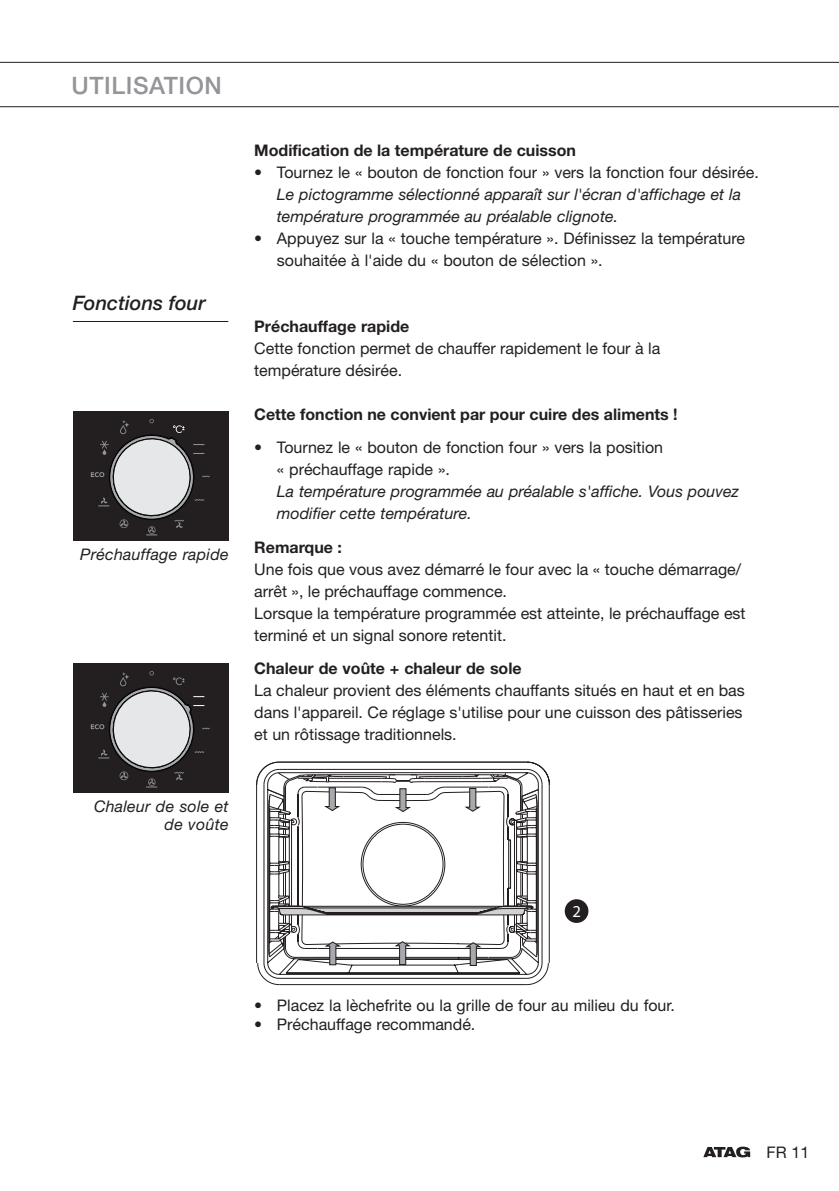
<style>
.page{position:relative;width:839px;height:1191px;background:#fff}
.page>*{position:absolute;margin:0;border:0;box-sizing:border-box;transform-origin:0 0}
.t1{font:500 24px "Helvetica Neue";letter-spacing:.025em;color:#939598}
.t2{font:italic 500 20px "Helvetica Neue LTW1 G";color:#231f20}
.t3{font:700 16.6px "Arial";color:#fff}
.t4{font:16px/22px "Helvetica Neue";color:#231f20}
.t5{font:italic 16px/22px "Helvetica Neue";color:#231f20}
.t6{font:700 16px "Helvetica Neue";color:#231f20}
</style>
<div class="page">
<hr style="left:0;top:62px;width:839px;height:1px;background:#231f20">
<hr style="left:0;top:106px;width:839px;height:1px;background:#231f20">
<svg style="left:703px;top:1146px;width:47px;height:11px"></svg>
<hr style="left:73px;top:321px;width:155px;height:1px;background:#231f20">
<svg style="left:256px;top:941px;width:294px;height:44px"></svg>
<svg style="left:256px;top:761px;width:294px;height:180px"></svg>
<svg style="left:267px;top:772px;width:272px;height:207px"></svg>
<hr style="left:289px;top:821px;width:1px;height:112px;background:#231f20">
<svg style="left:511px;top:820px;width:3px;height:4px"></svg>
<svg style="left:463px;top:941px;width:20px;height:25px"></svg>
<svg style="left:393px;top:940px;width:20px;height:25px"></svg>
<svg style="left:323px;top:941px;width:20px;height:25px"></svg>
<svg style="left:322px;top:787px;width:20px;height:25px"></svg>
<svg style="left:393px;top:788px;width:20px;height:25px"></svg>
<svg style="left:463px;top:787px;width:20px;height:25px"></svg>
<div style="left:565px;top:899px;width:23px;height:24px;background:#231f20;border-radius:50%"></div>
<svg style="left:271px;top:905px;width:263px;height:10px;background:#828182"></svg>
<div style="left:73px;top:410px;width:156px;height:130px;background:#231f20"></div>
<svg style="left:91px;top:419px;width:119px;height:116px"></svg>
<div style="left:73px;top:662px;width:156px;height:130px;background:#231f20"></div>
<svg style="left:91px;top:671px;width:119px;height:116px"></svg>
<h1 class="t1" style="left:71px;top:71px;width:152px">UTILISATION</h1>
<p class="t2" style="left:73px;top:291px;width:134px">Fonctions four</p>
<p class="t5" style="left:80px;top:543px;width:150px">Préchauffage rapide</p>
<p class="t5" style="left:94px;top:797px;width:136px;line-height:18px;text-align:right">Chaleur de sole et de voûte</p>
<p class="t6" style="left:254px;top:140px;width:323px">Modification de la température de cuisson</p>
<p class="t4" style="left:254px;top:161px;width:506px">• Tournez le « bouton de fonction four » vers la fonction four désirée.</p>
<p class="t5" style="left:277px;top:183px;width:466px">Le pictogramme sélectionné apparaît sur l'écran d'affichage et la température programmée au préalable clignote.</p>
<p class="t4" style="left:277px;top:227px;width:470px;text-indent:-23px">• Appuyez sur la « touche température ». Définissez la température souhaitée à l'aide du « bouton de sélection ».</p>
<p class="t6" style="left:254px;top:316px;width:157px">Préchauffage rapide</p>
<p class="t4" style="left:254px;top:337px;width:408px">Cette fonction permet de chauffer rapidement le four à la température désirée.</p>
<p class="t6" style="left:254px;top:404px;width:425px">Cette fonction ne convient par pour cuire des aliments !</p>
<p class="t4" style="left:277px;top:436px;width:388px;text-indent:-23px">• Tournez le « bouton de fonction four » vers la position « préchauffage rapide ».</p>
<p class="t5" style="left:277px;top:480px;width:463px">La température programmée au préalable s'affiche. Vous pouvez modifier cette température.</p>
<p class="t6" style="left:254px;top:537px;width:89px">Remarque :</p>
<p class="t4" style="left:254px;top:558px;width:493px">Une fois que vous avez démarré le four avec la « touche démarrage/ arrêt », le préchauffage commence.<br>Lorsque la température programmée est atteinte, le préchauffage est terminé et un signal sonore retentit.</p>
<p class="t6" style="left:254px;top:658px;width:269px">Chaleur de voûte + chaleur de sole</p>
<p class="t4" style="left:254px;top:679px;width:492px">La chaleur provient des éléments chauffants situés en haut et en bas dans l'appareil. Ce réglage s'utilise pour une cuisson des pâtisseries et un rôtissage traditionnels.</p>
<p class="t3" style="left:572px;top:901px;width:10px">2</p>
<p class="t4" style="left:254px;top:993px;width:422px">• Placez la lèchefrite ou la grille de four au milieu du four.</p>
<p class="t4" style="left:254px;top:1013px;width:223px">• Préchauffage recommandé.</p>
<p class="t4" style="left:766px;top:1140px;width:44px">FR 11</p>
</div>
